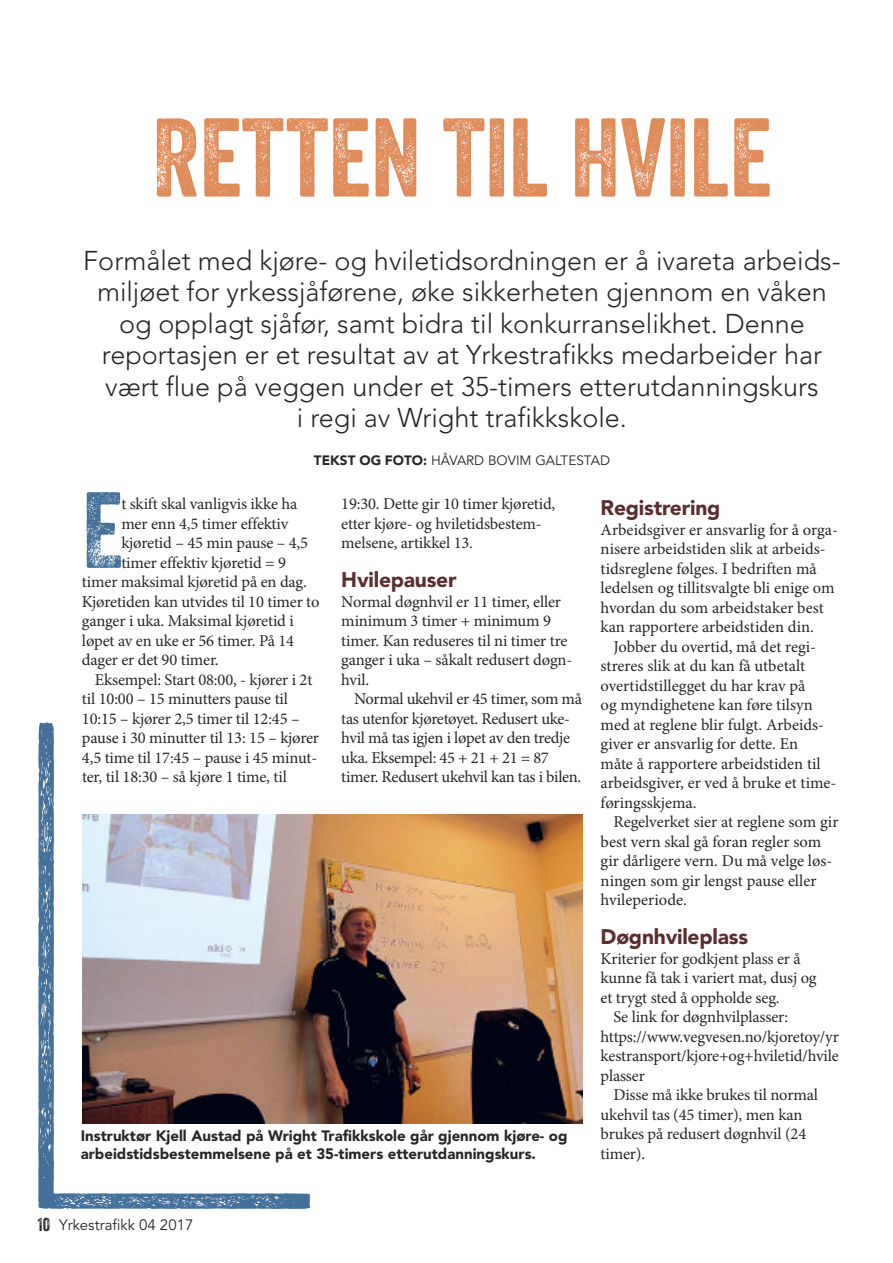
<style>
.page{position:relative;width:893px;height:1263px;background:#fff}
.page>*{position:absolute;margin:0;border:0;box-sizing:border-box;transform-origin:0 0}
.t1{font:108px "Veneer Two";color:#df8c5a}
.t2{font:104.55px "Veneer Two";color:#44709a}
.t3{font:300 27px/31.5px "Avenir";color:#272627;text-align:center}
.t4{font:900 21px "Avenir";letter-spacing:-.01em;color:#5a2d30}
.t5{font:16.5px/19.5px "Minion Pro";letter-spacing:-.01em;color:#272627}
.t6{font:900 15px/18px "Avenir";color:#272627}
.t7{font:15px "Avenir";color:#272627}
.t8{font:13.5px "Avenir";color:#272627}
.s1{font-weight:900}
.s2{font-family:"Veneer Two";font-size:18px}
</style>
<div class="page">
<svg style="left:38px;top:722px;width:272px;height:487px"></svg>
<img style="left:82px;top:814px;width:500px;height:309px">
<h1 class="t1" style="left:152px;top:117px;width:621px">RETTEN TIL HVILE</h1>
<p class="t3" style="left:83px;top:245px;width:759px">Formålet med kjøre- og hviletidsordningen er å ivareta arbeids&shy;miljøet for yrkessjåførene, øke sikkerheten gjennom en våken og opplagt sjåfør, samt bidra til konkurranselikhet. Denne reportasjen er et resultat av at Yrkestrafikks medarbeider har vært flue på veggen under et 35-timers etterutdanningskurs<br>i regi av Wright trafikkskole.</p>
<p class="t8" style="left:314px;top:452px;width:298px"><span class="s1">TEKST OG FOTO:</span> HÅVARD BOVIM GALTESTAD</p>
<h2 class="t2" style="left:82px;top:491px;width:42px">E</h2>
<p class="t5" style="left:121px;top:496px;width:177px">t skift skal vanligvis ikke ha</p>
<p class="t5" style="left:121px;top:515px;width:168px">mer enn 4,5 timer effektiv</p>
<p class="t5" style="left:121px;top:535px;width:188px">kjøretid – 45 min pause – 4,5</p>
<p class="t5" style="left:121px;top:554px;width:166px">timer effektiv kjøretid = 9</p>
<p class="t5" style="left:82px;top:574px;width:226px">timer maksimal kjøretid på en dag.</p>
<p class="t5" style="left:82px;top:593px;width:239px">Kjøretiden kan utvides til 10 timer to</p>
<p class="t5" style="left:82px;top:613px;width:213px">ganger i uka. Maksimal kjøretid i</p>
<p class="t5" style="left:82px;top:632px;width:214px">løpet av en uke er 56 timer. På 14</p>
<p class="t5" style="left:82px;top:652px;width:138px">dager er det 90 timer.</p>
<p class="t5" style="left:95px;top:671px;width:219px">Eksempel: Start 08:00, - kjører i 2t</p>
<p class="t5" style="left:82px;top:691px;width:208px">til 10:00 – 15 minutters pause til</p>
<p class="t5" style="left:82px;top:710px;width:219px">10:15 – kjører 2,5 timer til 12:45 –</p>
<p class="t5" style="left:82px;top:730px;width:239px">pause i 30 minutter til 13: 15 – kjører</p>
<p class="t5" style="left:82px;top:749px;width:237px">4,5 time til 17:45 – pause i 45 minut-</p>
<p class="t5" style="left:82px;top:769px;width:206px">ter, til 18:30 – så kjøre 1 time, til</p>
<p class="t5" style="left:341px;top:496px;width:216px">19:30. Dette gir 10 timer kjøretid, etter kjøre- og hviletidsbestem&shy;melsene, artikkel 13.</p>
<p class="t4" style="left:341px;top:562px;width:117px">Hvilepauser</p>
<p class="t5" style="left:341px;top:593px;width:233px">Normal døgnhvil er 11 timer, eller minimum 3 timer + minimum 9 timer. Kan reduseres til ni timer tre ganger i uka – såkalt redusert døgn&shy;hvil.</p>
<p class="t5" style="left:341px;top:691px;width:242px;text-indent:13px">Normal ukehvil er 45 timer, som må tas utenfor kjøretøyet. Redusert uke&shy;hvil må tas igjen i løpet av den tredje uka. Eksempel: 45 + 21 + 21 = 87 timer. Redusert ukehvil kan tas i bilen.</p>
<p class="t6" style="left:81px;top:1127px;width:488px">Instruktør Kjell Austad på Wright Trafikkskole går gjennom kjøre- og arbeidstidsbestemmelsene på et 35-timers etterutdanningskurs.</p>
<p class="t4" style="left:601px;top:490px;width:121px">Registrering</p>
<p class="t5" style="left:601px;top:521px;width:239px">Arbeidsgiver er ansvarlig for å orga&shy;nisere arbeidstiden slik at arbeids&shy;tidsreglene følges. I bedriften må ledelsen og tillitsvalgte bli enige om hvordan du som arbeidstaker best kan rapportere arbeidstiden din.</p>
<p class="t5" style="left:601px;top:638px;width:237px;text-indent:13px">Jobber du overtid, må det regi&shy;streres slik at du kan få utbetalt overtidstillegget du har krav på<br>og myndighetene kan føre tilsyn med at reglene blir fulgt. Arbeids&shy;giver er ansvarlig for dette. En<br>måte å rapportere arbeidstiden til arbeidsgiver, er ved å bruke et time&shy;føringsskjema.</p>
<p class="t5" style="left:601px;top:814px;width:239px;text-indent:13px">Regelverket sier at reglene som gir best vern skal gå foran regler som gir dårligere vern. Du må velge løs&shy;ningen som gir lengst pause eller hvileperiode.</p>
<p class="t4" style="left:601px;top:919px;width:149px">Døgnhvileplass</p>
<p class="t5" style="left:601px;top:950px;width:202px">Kriterier for godkjent plass er å</p>
<p class="t5" style="left:601px;top:970px;width:217px">kunne få tak i variert mat, dusj og</p>
<p class="t5" style="left:601px;top:989px;width:181px">et trygt sted å oppholde seg.</p>
<p class="t5" style="left:613px;top:1009px;width:176px">Se link for døgnhvilplasser:</p>
<p class="t5" style="left:601px;top:1028px;width:240px">https://www.vegvesen.no/kjoretoy/yr</p>
<p class="t5" style="left:601px;top:1048px;width:240px">kestransport/kjore+og+hviletid/hvile</p>
<p class="t5" style="left:601px;top:1067px;width:46px">plasser</p>
<p class="t5" style="left:613px;top:1087px;width:206px">Disse må ikke brukes til normal</p>
<p class="t5" style="left:601px;top:1106px;width:203px">ukehvil tas (45 timer), men kan</p>
<p class="t5" style="left:601px;top:1126px;width:207px">brukes på redusert døgnhvil (24</p>
<p class="t5" style="left:601px;top:1145px;width:46px">timer).</p>
<p class="t7" style="left:38px;top:1216px;width:157px"><span class="s2">10</span> Yrkestrafikk 04 2017</p>
</div>
